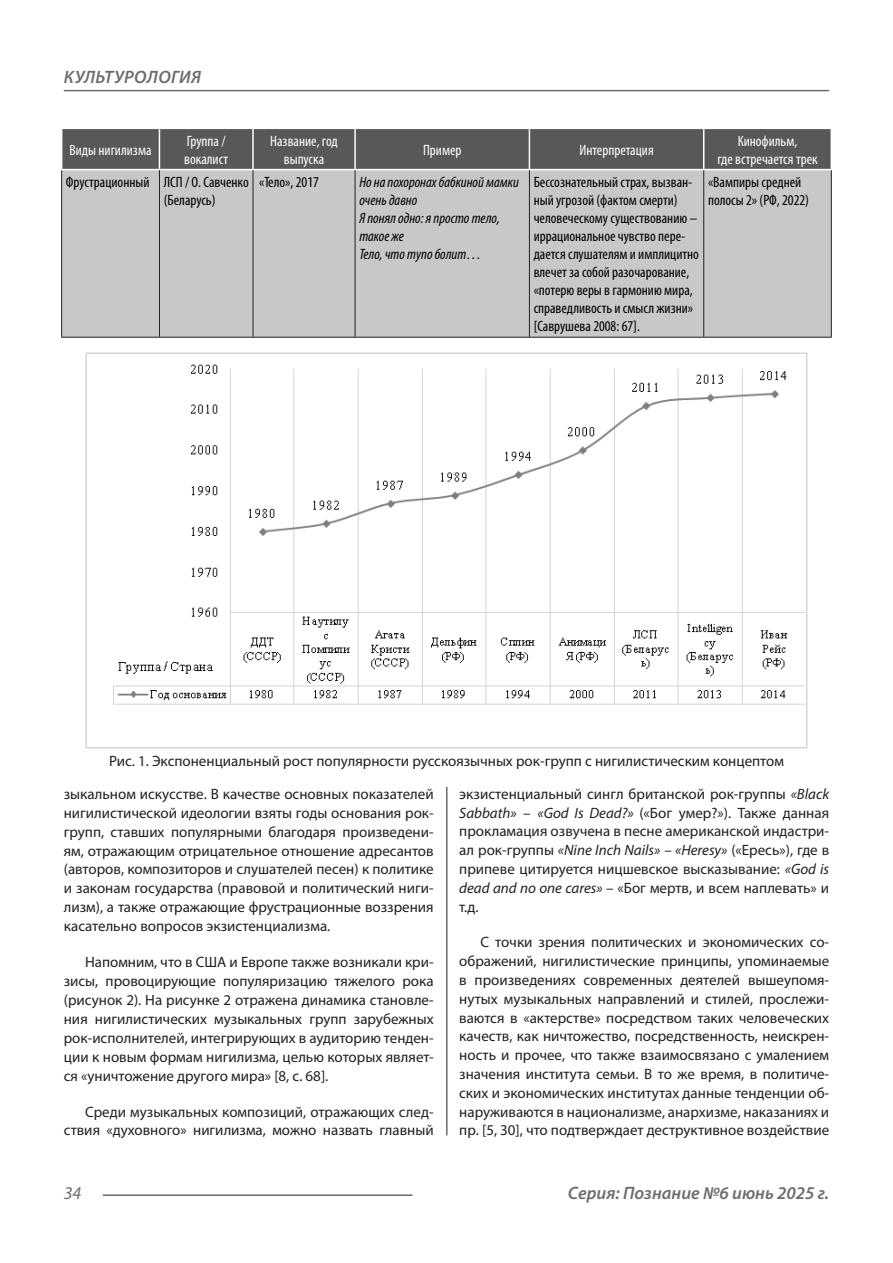
<style>
.page{position:relative;width:893px;height:1263px;background:#fff}
.page>*{position:absolute;margin:0;border:0;box-sizing:border-box;transform-origin:0 0}
.t1{font:italic 600 18px "Myriad Pro";color:#6c6d70}
.t2{font:italic 600 18px "Myriad Pro";letter-spacing:.02em;color:#6c6d70}
.t3{font:italic 18px "Myriad Pro";color:#6c6d70}
.Статья_текст{font:15px/18.8px "Myriad Pro";color:#231f20;text-align:justify}
.Таблица_Строка{font:condensed 15px/18px "Myriad Pro";color:#000}
.Таблица_Заголовок_Яч{font:condensed 15px/18px "Myriad Pro";color:#fff;text-align:center}
.Рисунок_в_статье{font:15px "Myriad Pro";color:#231f20}
.Таблица_Строка-2{font:italic condensed 15px/18px "Myriad Pro";color:#000}
.s1{font-style:italic}
</style>
<div class="page">
<hr style="left:446px;top:128px;width:1px;height:1007px;background:#231f20">
<hr style="left:103px;top:1194px;width:309px;height:2px;background:#6c6d70">
<hr style="left:64px;top:90px;width:765px;height:1px;background:#6c6d70">
<div style="left:434px;top:104px;width:20px;height:683px;background:#fff"></div>
<div style="left:62px;top:129px;width:769px;height:40px;background:#57585a"></div>
<div style="left:62px;top:170px;width:769px;height:167px;background:#c7c8ca"></div>
<hr style="left:159px;top:129px;width:1px;height:40px;background:#fff">
<hr style="left:252px;top:129px;width:2px;height:40px;background:#fff">
<hr style="left:354px;top:129px;width:2px;height:40px;background:#fff">
<hr style="left:529px;top:129px;width:1px;height:40px;background:#fff">
<hr style="left:703px;top:129px;width:1px;height:40px;background:#fff">
<hr style="left:61px;top:170px;width:1px;height:167px;background:#231f20">
<hr style="left:159px;top:170px;width:1px;height:167px;background:#231f20">
<hr style="left:253px;top:170px;width:1px;height:167px;background:#231f20">
<hr style="left:355px;top:170px;width:1px;height:167px;background:#231f20">
<hr style="left:529px;top:170px;width:1px;height:167px;background:#231f20">
<hr style="left:703px;top:170px;width:1px;height:167px;background:#231f20">
<hr style="left:831px;top:170px;width:1px;height:167px;background:#231f20">
<hr style="left:61px;top:337px;width:98px;height:1px;background:#231f20">
<hr style="left:159px;top:337px;width:94px;height:1px;background:#231f20">
<hr style="left:253px;top:337px;width:102px;height:1px;background:#231f20">
<hr style="left:355px;top:337px;width:174px;height:1px;background:#231f20">
<hr style="left:529px;top:337px;width:175px;height:1px;background:#231f20">
<hr style="left:704px;top:337px;width:128px;height:1px;background:#231f20">
<img style="left:86px;top:352px;width:722px;height:396px">
<p class="t2" style="left:64px;top:66px;width:139px">КУЛЬТУРОЛОГИЯ</p>
<p class="Таблица_Заголовок_Яч" style="left:70px;top:140px;width:83px">Виды нигилизма</p>
<p class="Таблица_Заголовок_Яч" style="left:187px;top:131px;width:40px">Группа /</p>
<p class="Таблица_Заголовок_Яч" style="left:184px;top:149px;width:46px">вокалист</p>
<p class="Таблица_Заголовок_Яч" style="left:270px;top:131px;width:69px">Название, год выпуска</p>
<p class="Таблица_Заголовок_Яч" style="left:423px;top:140px;width:40px">Пример</p>
<p class="Таблица_Заголовок_Яч" style="left:579px;top:140px;width:76px">Интерпретация</p>
<p class="Таблица_Заголовок_Яч" style="left:738px;top:131px;width:61px">Кинофильм,</p>
<p class="Таблица_Заголовок_Яч" style="left:717px;top:149px;width:102px">где встречается трек</p>
<p class="Таблица_Строка" style="left:66px;top:173px;width:85px">Фрустрационный</p>
<p class="Таблица_Строка" style="left:164px;top:173px;width:87px">ЛСП / О. Савченко (Беларусь)</p>
<p class="Таблица_Строка" style="left:259px;top:173px;width:61px">«Тело», 2017</p>
<p class="Таблица_Строка-2" style="left:359px;top:173px;width:161px">Но на похоронах бабкиной мамки очень давно</p>
<p class="Таблица_Строка-2" style="left:359px;top:209px;width:142px">Я понял одно: я просто тело, такое же</p>
<p class="Таблица_Строка-2" style="left:359px;top:245px;width:124px">Тело, что тупо болит…</p>
<p class="Таблица_Строка" style="left:534px;top:173px;width:167px">Бессознательный страх, вызван&shy;ный угрозой (фактом смерти) человеческому существованию – иррациональное чувство пере&shy;дается слушателям и имплицитно влечет за собой разочарование, «потерю веры в гармонию мира, справедливость и смысл жизни» [Саврушева 2008: 67].</p>
<p class="Таблица_Строка" style="left:708px;top:173px;width:95px">«Вампиры средней</p>
<p class="Таблица_Строка" style="left:708px;top:191px;width:103px">полосы 2» (РФ, 2022)</p>
<p class="Рисунок_в_статье" style="left:109px;top:752px;width:676px">Рис. 1. Экспоненциальный рост популярности русскоязычных рок-групп с нигилистическим концептом</p>
<p class="Статья_текст" style="left:64px;top:784px;width:371px">зыкальном искусстве. В качестве основных показателей нигилистической идеологии взяты годы основания рок&shy;групп, ставших популярными благодаря произведени&shy;ям, отражающим отрицательное отношение адресантов (авторов, композиторов и слушателей песен) к политике и законам государства (правовой и политический ниги&shy;лизм), а также отражающие фрустрационные воззрения касательно вопросов экзистенциализма.</p>
<p class="Статья_текст" style="left:64px;top:952px;width:371px;text-indent:21px">Напомним, что в США и Европе также возникали кри&shy;зисы, провоцирующие популяризацию тяжелого рока (рисунок 2). На рисунке 2 отражена динамика становле&shy;ния нигилистических музыкальных групп зарубежных рок-исполнителей, интегрирующих в аудиторию тенден&shy;ции к новым формам нигилизма, целью которых являет&shy;ся «уничтожение другого мира» [8, с. 68].</p>
<p class="Статья_текст" style="left:64px;top:1102px;width:371px;text-align:right">Среди музыкальных композиций, отражающих след&shy;ствия «духовного» нигилизма, можно назвать главный</p>
<p class="Статья_текст" style="left:459px;top:784px;width:371px">экзистенциальный сингл британской рок-группы <span class="s1">«Black Sabbath»</span> – <span class="s1">«God Is Dead?»</span> («Бог умер?»). Также данная прокламация озвучена в песне американской индастри&shy;ал рок-группы <span class="s1">«Nine Inch Nails»</span> – <span class="s1">«Heresy»</span> («Ересь»), где в припеве цитируется ницшевское высказывание: <span class="s1">«God is dead and no one cares»</span> – «Бог мертв, и всем наплевать» и т.д.</p>
<p class="Статья_текст" style="left:459px;top:933px;width:371px;text-indent:21px">С точки зрения политических и экономических со&shy;ображений, нигилистические принципы, упоминаемые в произведениях современных деятелей вышеупомя&shy;нутых музыкальных направлений и стилей, прослежи&shy;ваются в «актерстве» посредством таких человеческих качеств, как ничтожество, посредственность, неискрен&shy;ность и прочее, что также взаимосвязано с умалением значения института семьи. В то же время, в политиче&shy;ских и экономических институтах данные тенденции об&shy;наруживаются в национализме, анархизме, наказаниях и пр. [5, 30], что подтверждает деструктивное воздействие</p>
<p class="t3" style="left:64px;top:1182px;width:19px">34</p>
<p class="t1" style="left:568px;top:1182px;width:263px">Серия: Познание №6 июнь 2025 г.</p>
</div>
